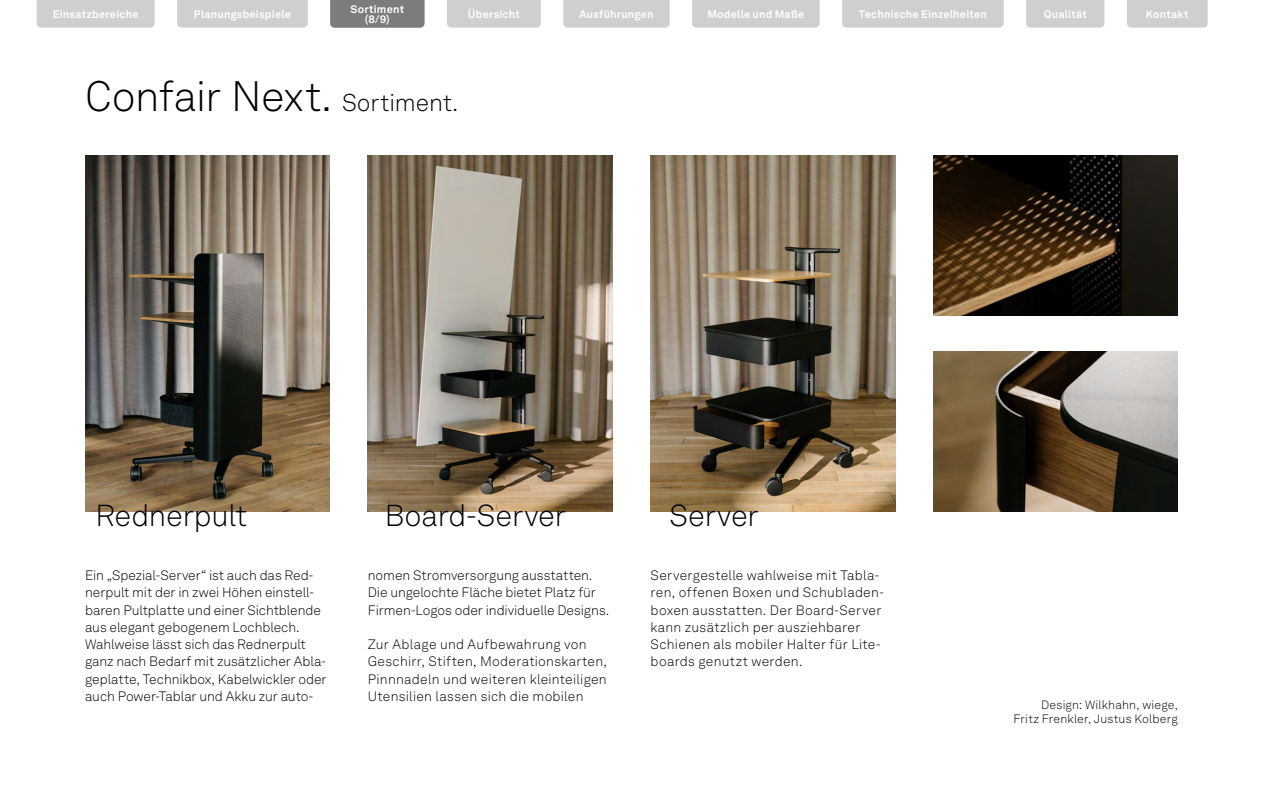
<style>
.page{position:relative;width:1263px;height:808px;background:#fff}
.page>*{position:absolute;margin:0;border:0;box-sizing:border-box;transform-origin:0 0}
.t1{font:300 42px "Akkurat LL";letter-spacing:-.015em;color:#000}
.t2{font:300 30px "Akkurat LL";letter-spacing:-.005em;color:#000}
.t3{font:300 13.5px/17.2px "Akkurat LL";letter-spacing:.005em;color:#000}
.t4{font:300 12px/14.4px "Akkurat LL";letter-spacing:.015em;color:#000;text-align:right}
.t5{font:700 10.8px/10.5px "Akkurat LL";letter-spacing:.02em;color:#fff;text-align:center}
.s1{font-size:24px}
</style>
<div class="page">
<img style="left:85px;top:156px;width:245px;height:355px">
<img style="left:368px;top:156px;width:244px;height:355px">
<img style="left:651px;top:156px;width:244px;height:355px">
<img style="left:933px;top:156px;width:245px;height:160px">
<img style="left:933px;top:351px;width:245px;height:160px">
<div style="left:37px;top:0;width:118px;height:28px;background:#cfcfcf"></div>
<div style="left:563px;top:0;width:107px;height:28px;background:#cfcfcf"></div>
<div style="left:177px;top:0;width:131px;height:28px;background:#cfcfcf"></div>
<div style="left:447px;top:0;width:94px;height:28px;background:#cfcfcf"></div>
<div style="left:1127px;top:0;width:81px;height:28px;background:#cfcfcf"></div>
<div style="left:692px;top:0;width:128px;height:28px;background:#cfcfcf"></div>
<div style="left:842px;top:0;width:162px;height:28px;background:#cfcfcf"></div>
<div style="left:1026px;top:0;width:78px;height:28px;background:#cfcfcf"></div>
<div style="left:330px;top:0;width:94px;height:28px;background:#7c7c7c"></div>
<p class="t5" style="left:350px;top:3px;width:55px">Sortiment (8/9)</p>
<p class="t5" style="left:53px;top:8px;width:87px">Einsatzbereiche</p>
<p class="t5" style="left:194px;top:8px;width:99px">Planungsbeispiele</p>
<p class="t5" style="left:350px;top:8px;width:55px">Sortiment</p>
<p class="t5" style="left:468px;top:8px;width:54px">Übersicht</p>
<p class="t5" style="left:579px;top:8px;width:76px">Ausführungen</p>
<p class="t5" style="left:707px;top:8px;width:98px">Modelle und Maße</p>
<p class="t5" style="left:859px;top:8px;width:129px">Technische Einzelheiten</p>
<p class="t5" style="left:1044px;top:8px;width:45px">Qualität</p>
<p class="t5" style="left:1146px;top:8px;width:44px">Kontakt</p>
<h1 class="t1" style="left:85px;top:67px;width:375px">Confair Next. <span class="s1">Sortiment.</span></h1>
<h2 class="t2" style="left:95px;top:494px;width:153px">Rednerpult</h2>
<h2 class="t2" style="left:385px;top:494px;width:183px">Board-Server</h2>
<h2 class="t2" style="left:670px;top:494px;width:91px">Server</h2>
<p class="t3" style="left:368px;top:566px;width:243px">nomen Stromversorgung ausstatten.<br>Die ungelochte Fläche bietet Platz für<br>Firmen-Logos oder individuelle Designs.</p>
<p class="t3" style="left:368px;top:635px;width:241px">Zur Ablage und Aufbewahrung von Geschirr, Stiften, Moderationskarten, Pinnnadeln und weiteren kleinteiligen Utensilien lassen sich die mobilen</p>
<p class="t3" style="left:85px;top:566px;width:243px">Ein „Spezial-Server“ ist auch das Red&shy;nerpult mit der in zwei Höhen einstell&shy;baren Pultplatte und einer Sichtblende aus elegant gebogenem Lochblech.<br>Wahlweise lässt sich das Rednerpult ganz nach Bedarf mit zusätzlicher Abla&shy;geplatte, Technikbox, Kabelwickler oder auch Power-Tablar und Akku zur auto-</p>
<p class="t3" style="left:651px;top:566px;width:235px">Servergestelle wahlweise mit Tabla&shy;ren, offenen Boxen und Schubladen&shy;boxen ausstatten. Der Board-Server kann zusätzlich per ausziehbarer Schienen als mobiler Halter für Lite&shy;boards genutzt werden.</p>
<p class="t4" style="left:1013px;top:697px;width:166px">Design: Wilkhahn, wiege,<br>Fritz Frenkler, Justus Kolberg</p>
</div>
